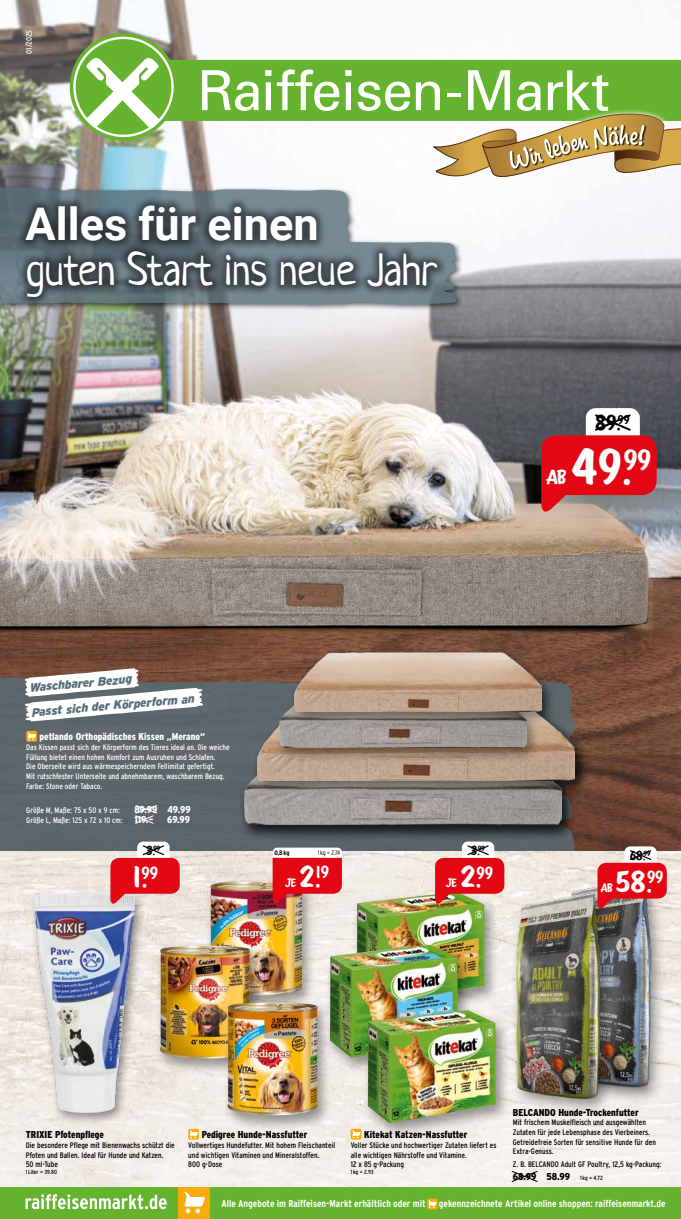
<style>
.page{position:relative;width:681px;height:1219px;background:#fff}
.page>*{position:absolute;margin:0;border:0;box-sizing:border-box;transform-origin:0 0}
.t1{font:45px "Neucha";letter-spacing:-.01em;color:#fff}
.t2{font:700 45px "Roboto";color:#fff}
.t3{font:44px "Scriptorama Markdown JF";color:#fff}
.t4{font:26.4px "Scriptorama Markdown JF";color:#fff}
.t5{font:19px "Scriptorama Markdown JF";color:#000}
.t6{font:17.6px "Scriptorama Markdown JF";color:#fff}
.t7{font:italic 900 12px/24.8px "Interstate";color:#576d78}
.t8{font:11.4px "Scriptorama Markdown JF";color:#000}
.t9{font:10.6px "Scriptorama Markdown JF";color:#fff}
.t10{font:700 10px "Interstate Condensed";letter-spacing:-.005em;color:#fff}
.t11{font:900 10px "Interstate Condensed";color:#000}
.t12{font:900 10px "Interstate Condensed";color:#fff}
.t13{font:8px/9.6px "Interstate Condensed";color:#000}
.t14{font:8px/9.6px "Interstate Condensed";color:#fff}
.t15{font:300 6.6px "Interstate Condensed";color:#000}
.t16{font:700 6.6px "Interstate Condensed";color:#000}
.t17{font:6px "Interstate Condensed";letter-spacing:-.005em;color:#000}
.s1{font-weight:900;font-size:10px}
.s2{font-weight:400;font-size:6px}
</style>
<div class="page">
<img style="left:0;top:0;width:680px;height:621px">
<img style="left:0;top:621px;width:680px;height:231px">
<img style="left:631px;top:576px;width:49px;height:73px">
<div style="left:0;top:677px;width:575px;height:175px;background:#5c666b"></div>
<img style="left:0;top:852px;width:680px;height:335px">
<div style="left:351px;top:888px;width:148px;height:133px;background:#000;opacity:.4"></div>
<img style="left:356px;top:891px;width:128px;height:114px">
<div style="left:205px;top:878px;width:111px;height:134px;background:#000;opacity:.4"></div>
<img style="left:210px;top:882px;width:91px;height:114px">
<div style="left:154px;top:942px;width:111px;height:134px;background:#000;opacity:.4"></div>
<img style="left:160px;top:946px;width:90px;height:113px">
<div style="left:324px;top:941px;width:148px;height:133px;background:#000;opacity:.4"></div>
<img style="left:330px;top:945px;width:127px;height:113px">
<div style="left:362px;top:1007px;width:148px;height:133px;background:#000;opacity:.4"></div>
<img style="left:367px;top:1010px;width:128px;height:113px">
<div style="left:222px;top:998px;width:110px;height:135px;background:#000;opacity:.4"></div>
<img style="left:227px;top:1002px;width:91px;height:114px">
<div style="left:560px;top:876px;width:105px;height:230px;background:#000;opacity:.4"></div>
<img style="left:560px;top:879px;width:95px;height:212px">
<div style="left:510px;top:889px;width:104px;height:227px;background:#000;opacity:.4"></div>
<img style="left:516px;top:893px;width:83px;height:205px">
<div style="left:30px;top:891px;width:117px;height:235px;background:#000;opacity:.4"></div>
<img style="left:34px;top:893px;width:101px;height:219px">
<div style="left:0;top:184px;width:463px;height:127px;background:#000;opacity:.75"></div>
<svg style="left:0;top:187px;width:459px;height:117px"></svg>
<div style="left:238px;top:648px;width:351px;height:193px;background:#000;opacity:.4"></div>
<div style="left:238px;top:701px;width:351px;height:140px;background:#000;opacity:.4"></div>
<div style="left:238px;top:740px;width:337px;height:101px;background:#000;opacity:.4"></div>
<img style="left:244px;top:743px;width:317px;height:81px">
<div style="left:252px;top:701px;width:337px;height:97px;background:#000;opacity:.4"></div>
<img style="left:257px;top:704px;width:317px;height:77px">
<div style="left:274px;top:681px;width:267px;height:83px;background:#000;opacity:.4"></div>
<img style="left:279px;top:684px;width:247px;height:63px">
<div style="left:288px;top:648px;width:268px;height:81px;background:#000;opacity:.4"></div>
<img style="left:294px;top:652px;width:247px;height:59px">
<div style="left:15px;top:196px;width:433px;height:111px;background:#000;opacity:.5"></div>
<svg style="left:350px;top:1129px;width:11px;height:11px"></svg>
<svg style="left:351px;top:1130px;width:9px;height:8px"></svg>
<svg style="left:188px;top:1129px;width:11px;height:11px"></svg>
<svg style="left:189px;top:1130px;width:9px;height:8px"></svg>
<svg style="left:510px;top:1170px;width:28px;height:13px"></svg>
<svg style="left:26px;top:731px;width:11px;height:11px"></svg>
<svg style="left:27px;top:732px;width:9px;height:8px"></svg>
<svg style="left:134px;top:804px;width:24px;height:21px"></svg>
<svg style="left:25px;top:668px;width:178px;height:54px"></svg>
<svg style="left:70px;top:33px;width:107px;height:108px"></svg>
<svg style="left:76px;top:39px;width:604px;height:143px"></svg>
<div style="left:0;top:1187px;width:680px;height:32px;background:#65b32e"></div>
<div style="left:178px;top:1187px;width:32px;height:32px;background:#f8aa09"></div>
<svg style="left:25px;top:1192px;width:180px;height:21px"></svg>
<svg style="left:426px;top:1198px;width:11px;height:11px"></svg>
<svg style="left:426px;top:1200px;width:10px;height:8px"></svg>
<svg style="left:272px;top:848px;width:70px;height:60px"></svg>
<div style="left:624px;top:846px;width:32px;height:23px;background:#fff;border-radius:6px"></div>
<svg style="left:597px;top:849px;width:69px;height:63px"></svg>
<div style="left:137px;top:842px;width:32px;height:22px;background:#fff;border-radius:6px"></div>
<svg style="left:110px;top:844px;width:70px;height:64px"></svg>
<div style="left:461px;top:842px;width:33px;height:22px;background:#fff;border-radius:6px"></div>
<svg style="left:435px;top:844px;width:69px;height:64px"></svg>
<div style="left:585px;top:408px;width:54px;height:38px;background:#fff;border-radius:10px"></div>
<svg style="left:541px;top:413px;width:115px;height:105px"></svg>
<p class="t14" style="left:24px;top:54px;width:25px;rotate:-90deg">01/2025</p>
<h1 class="t2" style="left:26px;top:193px;width:294px">Alles für einen</h1>
<h1 class="t1" style="left:26px;top:242px;width:413px">guten Start ins neue Jahr</h1>
<h3 class="t5" style="left:594px;top:411px;width:36px">89.<sup>99</sup></h3>
<h2 class="t3" style="left:570px;top:438px;width:82px">49.<sup>99</sup></h2>
<h3 class="t6" style="left:546px;top:466px;width:21px">AB</h3>
<h3 class="t7" style="left:28px;top:675px;width:165px;rotate:-5deg">Waschbarer Bezug<br>Passt sich der Körperform an</h3>
<p class="t12" style="left:40px;top:731px;width:167px">petlando Orthopädisches Kissen „Merano“</p>
<p class="t14" style="left:26px;top:742px;width:205px">Das Kissen passt sich der Körperform des Tieres ideal an. Die weiche Füllung bietet einen hohen Komfort zum Ausruhen und Schlafen.<br>Die Oberseite wird aus wärmespeicherndem Fellimitat gefertigt.<br>Mit rutschfester Unterseite und abnehmbarem, waschbarem Bezug.<br>Farbe: Stone oder Tabaco.</p>
<p class="t14" style="left:26px;top:805px;width:95px">Größe M, Maße: 75 x 50 x 9 cm:</p>
<p class="t12" style="left:134px;top:804px;width:58px">89.99 49.99</p>
<p class="t14" style="left:26px;top:815px;width:129px">Größe L, Maße: 125 x 72 x 10 cm: <span class="s1">119.–</span></p>
<p class="t12" style="left:167px;top:814px;width:24px">69.99</p>
<h3 class="t8" style="left:146px;top:843px;width:16px">3.<sup>99</sup></h3>
<h3 class="t4" style="left:132px;top:860px;width:28px">1.<sup>99</sup></h3>
<p class="t16" style="left:274px;top:849px;width:17px">0,8kg</p>
<p class="t15" style="left:317px;top:849px;width:24px">1 kg = 2.74</p>
<h3 class="t9" style="left:285px;top:876px;width:12px">JE</h3>
<h3 class="t4" style="left:299px;top:860px;width:31px">2.<sup>19</sup></h3>
<h3 class="t8" style="left:470px;top:843px;width:16px">3.<sup>99</sup></h3>
<h3 class="t4" style="left:460px;top:860px;width:35px">2.<sup>99</sup></h3>
<h3 class="t9" style="left:446px;top:876px;width:12px">JE</h3>
<h3 class="t8" style="left:629px;top:848px;width:22px">68.<sup>99</sup></h3>
<h3 class="t4" style="left:615px;top:865px;width:50px">58.<sup>99</sup></h3>
<h3 class="t9" style="left:600px;top:881px;width:13px">AB</h3>
<p class="t11" style="left:26px;top:1129px;width:80px">TRIXIE Pfotenpflege</p>
<p class="t13" style="left:26px;top:1140px;width:150px">Die besondere Pflege mit Bienenwachs schützt die<br>Pfoten und Ballen. Ideal für Hunde und Katzen.<br>50 ml-Tube</p>
<p class="t17" style="left:26px;top:1169px;width:33px">1 Liter = 39.80</p>
<p class="t11" style="left:201px;top:1129px;width:107px">Pedigree Hunde-Nassfutter</p>
<p class="t13" style="left:188px;top:1140px;width:148px">Vollwertiges Hundefutter. Mit hohem Fleischanteil und wichtigen Vitaminen und Mineralstoffen.<br>800 g-Dose</p>
<p class="t11" style="left:364px;top:1129px;width:105px">Kitekat Katzen-Nassfutter</p>
<p class="t13" style="left:350px;top:1140px;width:147px">Voller Stücke und hochwertiger Zutaten liefert es alle wichtigen Nährstoffe und Vitamine.<br>12 x 85 g-Packung</p>
<p class="t17" style="left:350px;top:1169px;width:24px">1 kg = 2.93</p>
<p class="t11" style="left:512px;top:1107px;width:127px">BELCANDO Hunde-Trockenfutter</p>
<p class="t13" style="left:512px;top:1118px;width:144px">Mit frischem Muskelfleisch und ausgewählten Zutaten für jede Lebensphase des Vierbeiners.<br>Getreidefreie Sorten für sensitive Hunde für den Extra-Genuss.</p>
<p class="t13" style="left:512px;top:1159px;width:150px">Z. B. BELCANDO Adult GF Poultry, 12,5 kg-Packung:</p>
<p class="t11" style="left:512px;top:1171px;width:91px">68.99 58.99 <span class="s2">1 kg = 4.72</span></p>
<p class="t10" style="left:210px;top:1198px;width:206px">Alle Angebote im Raiffeis n-Markt erhältlich oder mit</p>
<p class="t10" style="left:221px;top:1198px;width:434px">Alle Angebote im Raiffeisen-Markt erhältlich oder mit gekennzeichnete Artikel online shoppen: raiffeis nmarkt.de</p>
<p class="t10" style="left:438px;top:1198px;width:228px">gekennzeichnete Artikel online shoppen: raiffeisenmarkt.de</p>
</div>
